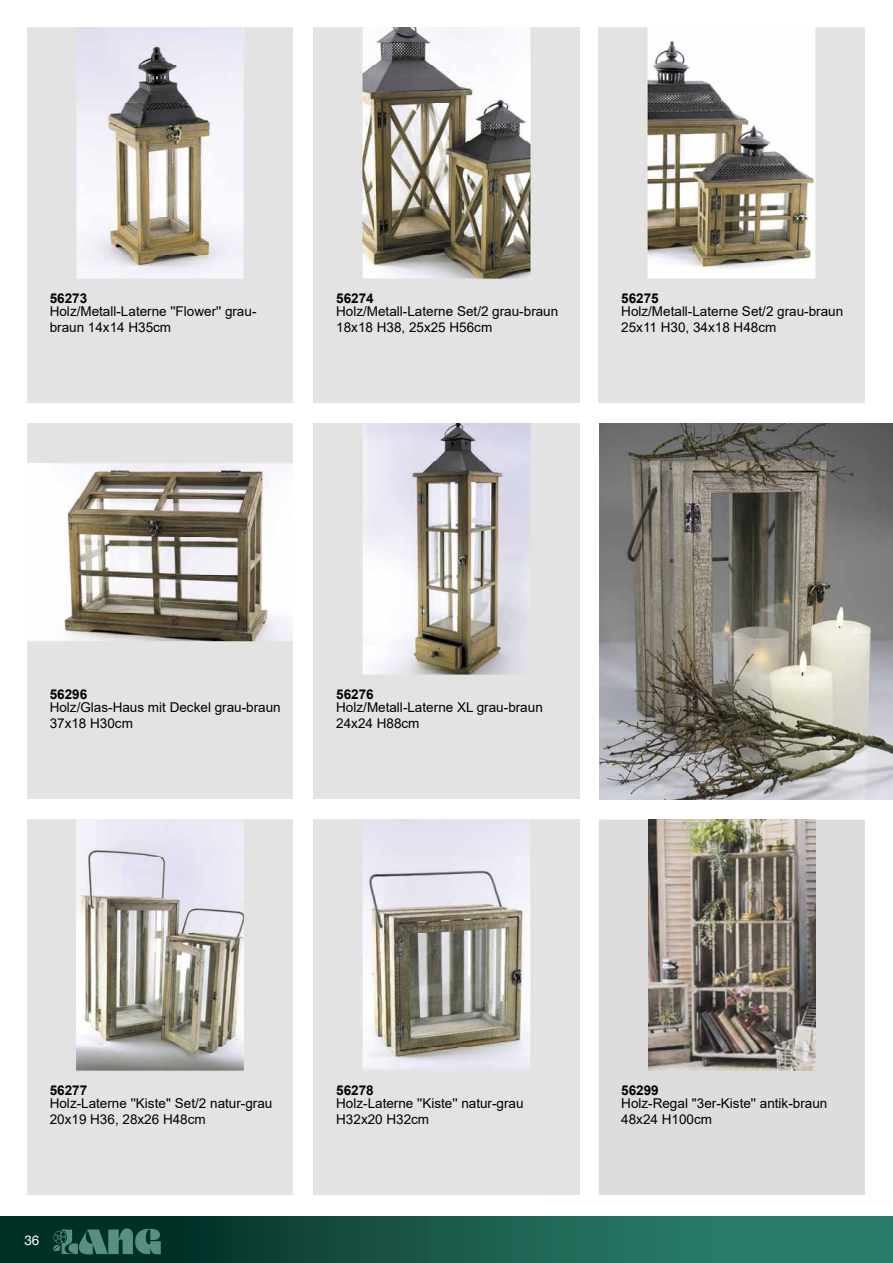
<style>
.page{position:relative;width:893px;height:1263px;background:#fff}
.page>*{position:absolute;margin:0;border:0;box-sizing:border-box;transform-origin:0 0}
.t1{font:13.5px/15.5px "Arial";color:#000}
.t2{font:700 13.5px "Arial";color:#000}
.t3{font:13.5px "Helvetica Neue";color:#fff}
</style>
<div class="page">
<img style="left:28px;top:28px;width:265px;height:375px">
<img style="left:314px;top:28px;width:265px;height:375px">
<img style="left:599px;top:28px;width:265px;height:375px">
<img style="left:28px;top:424px;width:265px;height:375px">
<img style="left:314px;top:424px;width:265px;height:375px">
<img style="left:28px;top:820px;width:265px;height:375px">
<img style="left:314px;top:820px;width:265px;height:375px">
<div style="left:599px;top:819px;width:266px;height:376px;background:#ddd"></div>
<img style="left:648px;top:820px;width:167px;height:250px">
<img style="left:600px;top:423px;width:293px;height:377px">
<div style="left:0;top:1216px;width:893px;height:47px;background:linear-gradient(to right,#00251e,#308973)"></div>
<hr style="left:892px;top:1216px;width:1px;height:47px;background:#277b67">
<svg style="left:53px;top:1228px;width:108px;height:26px;background:#376b5f"></svg>
<p class="t2" style="left:50px;top:289px;width:39px">56273</p>
<p class="t1" style="left:50px;top:304px;width:208px">Holz/Metall-Laterne ''Flower'' grau&shy;braun 14x14 H35cm</p>
<p class="t2" style="left:336px;top:289px;width:39px">56274</p>
<p class="t1" style="left:336px;top:304px;width:224px">Holz/Metall-Laterne Set/2 grau-braun<br>18x18 H38, 25x25 H56cm</p>
<p class="t2" style="left:621px;top:289px;width:39px">56275</p>
<p class="t1" style="left:621px;top:304px;width:223px">Holz/Metall-Laterne Set/2 grau-braun<br>25x11 H30, 34x18 H48cm</p>
<p class="t2" style="left:50px;top:685px;width:39px">56296</p>
<p class="t1" style="left:50px;top:700px;width:233px">Holz/Glas-Haus mit Deckel grau-braun<br>37x18 H30cm</p>
<p class="t2" style="left:336px;top:685px;width:39px">56276</p>
<p class="t1" style="left:336px;top:700px;width:208px">Holz/Metall-Laterne XL grau-braun<br>24x24 H88cm</p>
<p class="t2" style="left:50px;top:1081px;width:39px">56277</p>
<p class="t1" style="left:50px;top:1096px;width:224px">Holz-Laterne ''Kiste'' Set/2 natur-grau<br>20x19 H36, 28x26 H48cm</p>
<p class="t3" style="left:24px;top:1230px;width:17px">36</p>
<p class="t2" style="left:336px;top:1081px;width:39px">56278</p>
<p class="t1" style="left:336px;top:1096px;width:189px">Holz-Laterne ''Kiste'' natur-grau<br>H32x20 H32cm</p>
<p class="t2" style="left:621px;top:1081px;width:39px">56299</p>
<p class="t1" style="left:621px;top:1096px;width:208px">Holz-Regal ''3er-Kiste'' antik-braun<br>48x24 H100cm</p>
</div>
